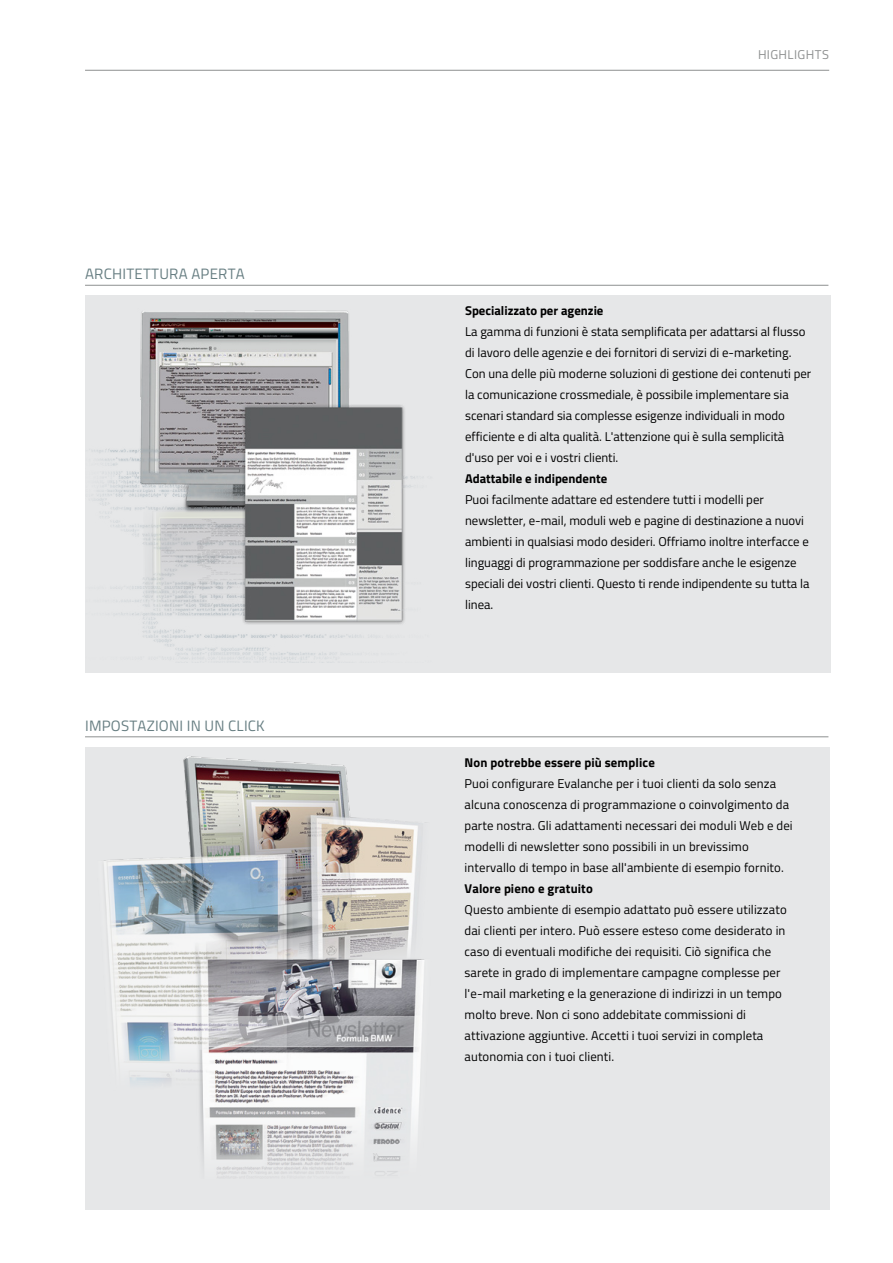
<style>
.page{position:relative;width:893px;height:1263px;background:#fff}
.page>*{position:absolute;margin:0;border:0;box-sizing:border-box;transform-origin:0 0}
.t1{font:15px "Titillium Web";letter-spacing:.015em;color:#677e82}
.t2{font:12.75px/21px "Titillium Web";color:#000}
.t3{font:700 12.75px "Titillium Web";color:#000}
.t4{font:12.75px "Titillium";letter-spacing:.025em;color:#8e9090}
</style>
<div class="page">
<hr style="left:85px;top:70px;width:744px;height:1px;background:#8e9090">
<div style="left:85px;top:295px;width:745px;height:378px;background:#e6e7e8"></div>
<hr style="left:85px;top:285px;width:743px;height:1px;background:#8e9090">
<div style="left:85px;top:747px;width:744px;height:462px;background:#e6e7e8"></div>
<hr style="left:85px;top:736px;width:743px;height:1px;background:#8e9090">
<img style="left:92px;top:310px;width:323px;height:353px">
<img style="left:88px;top:736px;width:353px;height:442px">
<p class="t1" style="left:85px;top:263px;width:161px">ARCHITETTURA APERTA</p>
<p class="t1" style="left:85px;top:715px;width:181px">IMPOSTAZIONI IN UN CLICK</p>
<p class="t4" style="left:758px;top:46px;width:73px">Highlights</p>
<p class="t3" style="left:465px;top:301px;width:140px">Specializzato per agenzie</p>
<p class="t2" style="left:465px;top:321px;width:348px">La gamma di funzioni è stata semplificata per adattarsi al flusso di lavoro delle agenzie e dei fornitori di servizi di e-marketing.<br>Con una delle più moderne soluzioni di gestione dei contenuti per la comunicazione crossmediale, è possibile implementare sia scenari standard sia complesse esigenze individuali in modo efficiente e di alta qualità. L'attenzione qui è sulla semplicità d'uso per voi e i vostri clienti.</p>
<p class="t3" style="left:465px;top:469px;width:144px">Adattabile e indipendente</p>
<p class="t2" style="left:465px;top:488px;width:346px">Puoi facilmente adattare ed estendere tutti i modelli per newsletter, e-mail, moduli web e pagine di destinazione a nuovi ambienti in qualsiasi modo desideri. Offriamo inoltre interfacce e linguaggi di programmazione per soddisfare anche le esigenze speciali dei vostri clienti. Questo ti rende indipendente su tutta la linea.</p>
<p class="t3" style="left:465px;top:753px;width:192px">Non potrebbe essere più semplice</p>
<p class="t2" style="left:465px;top:772px;width:330px">Puoi configurare Evalanche per i tuoi clienti da solo senza alcuna conoscenza di programmazione o coinvolgimento da parte nostra. Gli adattamenti necessari dei moduli Web e dei modelli di newsletter sono possibili in un brevissimo intervallo di tempo in base all'ambiente di esempio fornito.</p>
<p class="t3" style="left:465px;top:879px;width:130px">Valore pieno e gratuito</p>
<p class="t2" style="left:465px;top:898px;width:324px">Questo ambiente di esempio adattato può essere utilizzato dai clienti per intero. Può essere esteso come desiderato in caso di eventuali modifiche dei requisiti. Ciò significa che sarete in grado di implementare campagne complesse per l'e-mail marketing e la generazione di indirizzi in un tempo molto breve. Non ci sono addebitate commissioni di attivazione aggiuntive. Accetti i tuoi servizi in completa autonomia con i tuoi clienti.</p>
</div>
